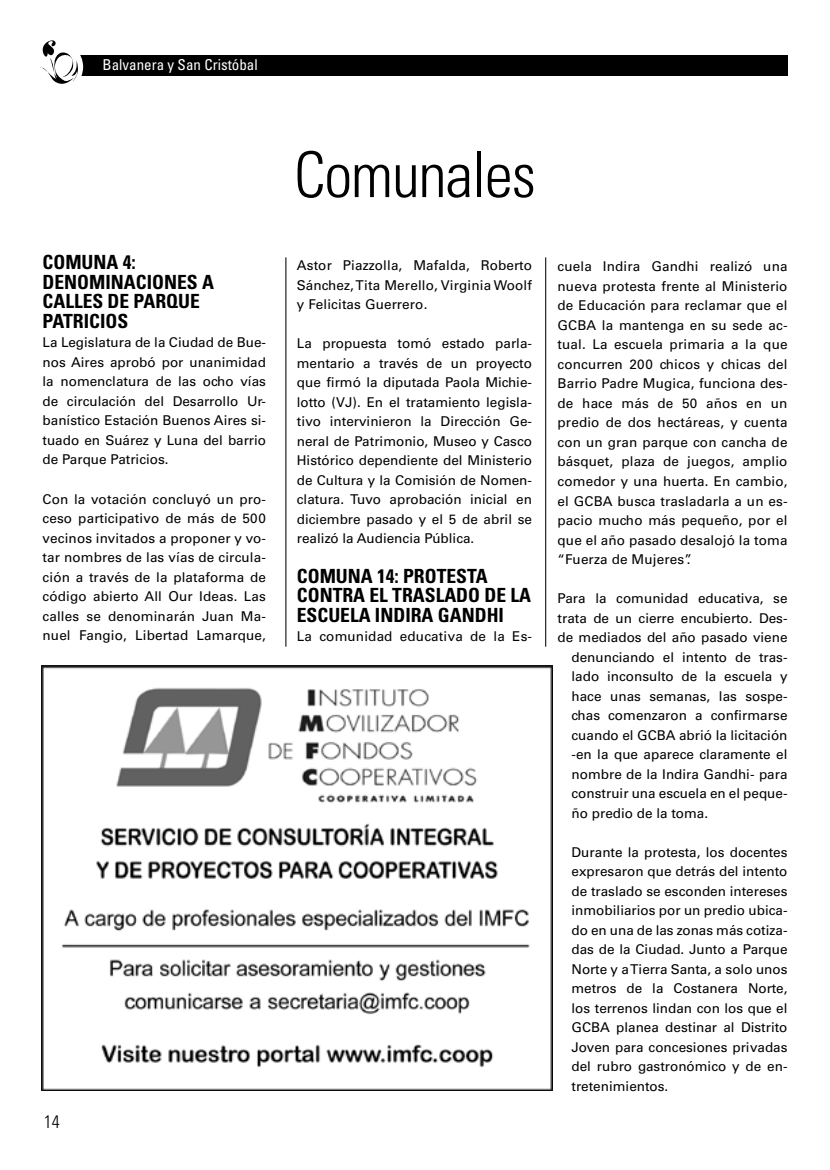
<style>
.page{position:relative;width:830px;height:1170px;background:#fff}
.page>*{position:absolute;margin:0;border:0;box-sizing:border-box;transform-origin:0 0}
.t1{font:300 condensed 63px "Univers LT Std";letter-spacing:-.02em;color:#000}
.t2{font:700 condensed 19.5px/19.5px "Univers LT Std";color:#000}
.t3{font:300 condensed 18px "Univers LT Std";color:#000}
.t4{font:condensed 15px "Univers LT Std";color:#fff}
.t5{font:13.5px/19.5px "Univers LT Std";color:#000;text-align:justify}
</style>
<div class="page">
<div style="left:43px;top:55px;width:744px;height:21px;background:#000"></div>
<div style="left:32px;top:41px;width:51px;height:51px;background:#fff;border-radius:50%"></div>
<svg style="left:40px;top:40px;width:38px;height:44px"></svg>
<hr style="left:285px;top:257px;width:1px;height:389px;background:#000">
<hr style="left:545px;top:257px;width:1px;height:389px;background:#000">
<img style="left:42px;top:665px;width:510px;height:425px">
<p class="t4" style="left:103px;top:56px;width:156px">Balvanera y San Cristóbal</p>
<h2 class="t2" style="left:43px;top:252px;width:173px">COMUNA 4:<br>DENOMINACIONES A<br>CALLES DE PARQUE<br>PATRICIOS</h2>
<p class="t5" style="left:43px;top:333px;width:225px">La Legislatura de la Ciudad de Bue&shy;nos Aires aprobó por unanimidad la nomenclatura de las ocho vías de circulación del Desarrollo Ur&shy;banístico Estación Buenos Aires si&shy;tuado en Suárez y Luna del barrio de Parque Patricios.</p>
<p class="t5" style="left:43px;top:489px;width:225px">Con la votación concluyó un pro&shy;ceso participativo de más de 500 vecinos invitados a proponer y vo&shy;tar nombres de las vías de circula&shy;ción a través de la plataforma de código abierto All Our Ideas. Las calles se denominarán Juan Ma&shy;nuel Fangio, Libertad Lamarque,</p>
<h3 class="t3" style="left:44px;top:1110px;width:17px">14</h3>
<h1 class="t1" style="left:294px;top:137px;width:243px">Comunales</h1>
<p class="t5" style="left:297px;top:256px;width:236px">Astor Piazzolla, Mafalda, Roberto Sánchez, Tita Merello, Virginia Woolf y Felicitas Guerrero.</p>
<p class="t5" style="left:297px;top:334px;width:236px">La propuesta tomó estado parla&shy;mentario a través de un proyecto que firmó la diputada Paola Michie&shy;lotto (VJ). En el tratamiento legisla&shy;tivo intervinieron la Dirección Ge&shy;neral de Patrimonio, Museo y Casco Histórico dependiente del Ministerio de Cultura y la Comisión de Nomen&shy;clatura. Tuvo aprobación inicial en diciembre pasado y el 5 de abril se realizó la Audiencia Pública.</p>
<h2 class="t2" style="left:297px;top:565px;width:235px">COMUNA 14: PROTESTA<br>CONTRA EL TRASLADO DE LA<br>ESCUELA INDIRA GANDHI</h2>
<p class="t5" style="left:297px;top:626px;width:236px">La comunidad educativa de la Es-</p>
<p class="t5" style="left:557px;top:257px;width:231px">cuela Indira Gandhi realizó una nueva protesta frente al Ministerio de Educación para reclamar que el GCBA la mantenga en su sede ac&shy;tual. La escuela primaria a la que concurren 200 chicos y chicas del Barrio Padre Mugica, funciona des&shy;de hace más de 50 años en un predio de dos hectáreas, y cuenta con un gran parque con cancha de básquet, plaza de juegos, amplio comedor y una huerta. En cambio, el GCBA busca trasladarla a un es&shy;pacio mucho más pequeño, por el que el año pasado desalojó la toma “Fuerza de Mujeres”.</p>
<p class="t5" style="left:557px;top:588px;width:231px">Para la comunidad educativa, se</p>
<p class="t5" style="left:557px;top:608px;width:231px">trata de un cierre encubierto. Des-</p>
<p class="t5" style="left:557px;top:627px;width:231px">de mediados del año pasado viene</p>
<p class="t5" style="left:571px;top:647px;width:217px">denunciando el intento de tras-</p>
<p class="t5" style="left:571px;top:666px;width:217px">lado inconsulto de la escuela y</p>
<p class="t5" style="left:571px;top:686px;width:217px">hace unas semanas, las sospe-</p>
<p class="t5" style="left:571px;top:705px;width:217px">chas comenzaron a confirmarse</p>
<p class="t5" style="left:571px;top:725px;width:217px">cuando el GCBA abrió la licitación</p>
<p class="t5" style="left:571px;top:744px;width:217px">-en la que aparece claramente el</p>
<p class="t5" style="left:571px;top:764px;width:217px">nombre de la Indira Gandhi- para</p>
<p class="t5" style="left:571px;top:783px;width:217px">construir una escuela en el peque-</p>
<p class="t5" style="left:571px;top:803px;width:138px">ño predio de la toma.</p>
<p class="t5" style="left:571px;top:842px;width:217px">Durante la protesta, los docentes expresaron que detrás del intento de traslado se esconden intereses inmobiliarios por un predio ubica&shy;do en una de las zonas más cotiza&shy;das de la Ciudad. Junto a Parque Norte y a Tierra Santa, a solo unos metros de la Costanera Norte, los terrenos lindan con los que el GCBA planea destinar al Distrito Joven para concesiones privadas del rubro gastronómico y de en&shy;tretenimientos.</p>
</div>
